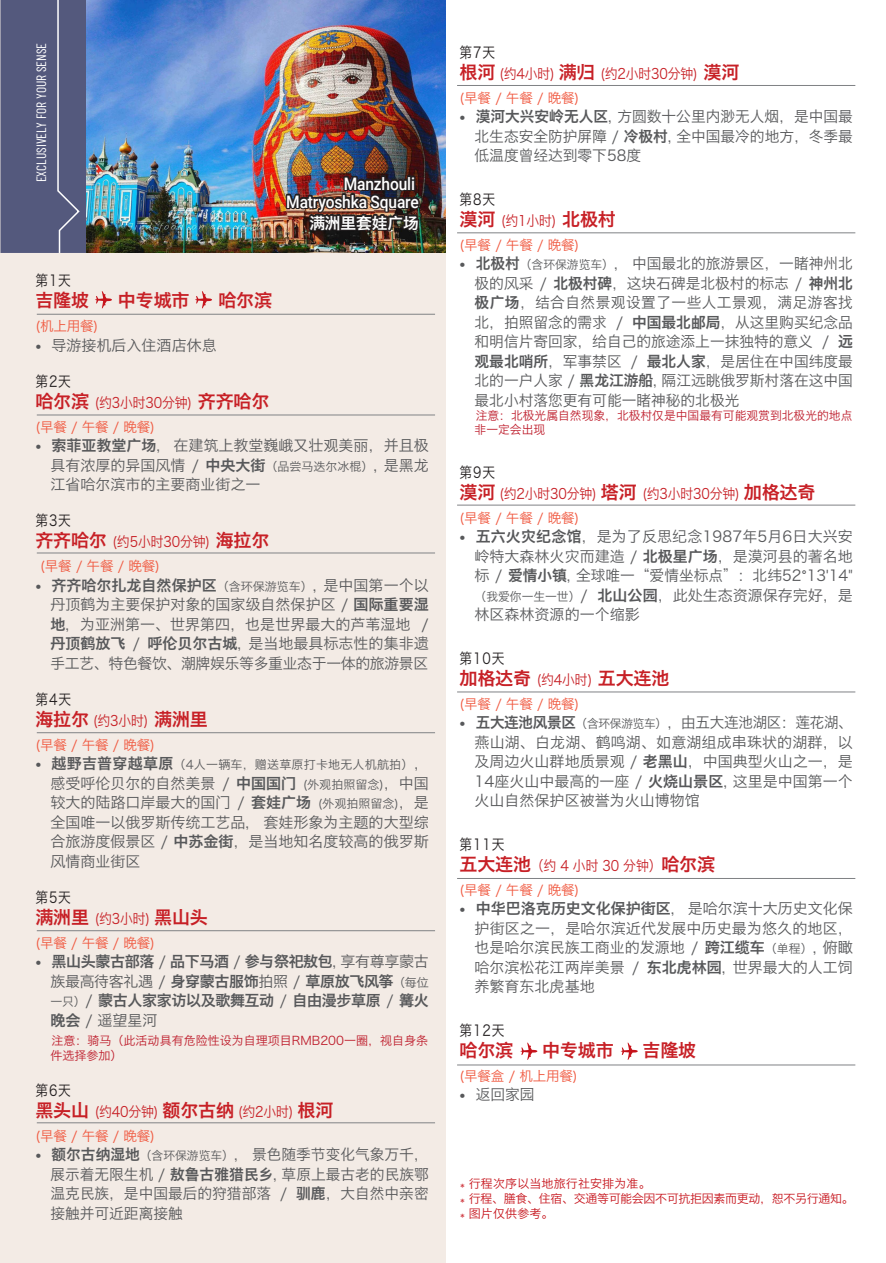
<style>
.page{position:relative;width:886px;height:1263px;background:#fff}
.page>*{position:absolute;margin:0;border:0;box-sizing:border-box;transform-origin:0 0}
.t1{font:18px "Hiragino Sans GB W6";letter-spacing:-.01em;color:#c72026}
.t2{font:500 17.25px/18px "Roboto";letter-spacing:-.01em;color:#fff;text-align:right;scale:.9 1}
.t3{font:15.75px "Hiragino Sans GB W6";letter-spacing:-.01em;color:#fff}
.t4{font:15px/19.5px "Hiragino Sans GB W3";color:#57585a;text-align:justify}
.t5{font:15px/19.5px "Hiragino Sans GB W6";letter-spacing:-.025em;color:#57585a;text-align:justify}
.t6{font:15px "Hiragino Sans GB W6";color:#57585a}
.t7{font:15px "Hiragino Sans GB W3";letter-spacing:.07em;color:#231f20;scale:.85 1}
.t8{font:14.25px "Hiragino Sans GB W3";letter-spacing:-.01em;color:#c72026;scale:.9 1}
.t9{font:13.5px "Hiragino Sans GB W3";letter-spacing:-.01em;color:#f0583f}
.t10{font:13.5px "Barlow Condensed";color:#fff}
.t11{font:12px/14.4px "Hiragino Sans GB W3";color:#be1d2c}
.t12{font:12px/15px "Hiragino Sans GB W3";letter-spacing:-.03em;color:#c6131b}
.t13{font:12px "Hiragino Sans GB W3";letter-spacing:.015em;color:#57585a}
.s1{font-family:"Museo Sans 300"}
.s2{font-family:"Hiragino Sans GB W6";font-size:18px}
.s3{font-family:"Hiragino Sans GB W6"}
.s4{font-size:12px}
.s5{font-family:"Hiragino Sans GB W3";font-size:12px}
.s6{font-family:"Hiragino Sans GB W3"}
.s7{font-family:"Hiragino Sans GB W3";font-size:14.25px}
.s8{font-family:"Museo Sans 300";font-size:15px}
.s9{font-family:"Hiragino Sans GB W6";font-size:15px}
.s10{font-size:15px}
.s11{font-family:"Roboto"}
</style>
<div class="page">
<div style="left:0;top:0;width:445px;height:1263px;background:#f3ebe5"></div>
<div style="left:0;top:0;width:86px;height:253px;background:#54597d"></div>
<svg style="left:56px;top:0;width:25px;height:253px;background:#5e6385"></svg>
<hr style="left:37px;top:314px;width:398px;height:1px;background:#808285">
<hr style="left:37px;top:415px;width:398px;height:1px;background:#808285">
<hr style="left:37px;top:553px;width:398px;height:1px;background:#808285">
<hr style="left:37px;top:732px;width:398px;height:1px;background:#808285">
<hr style="left:37px;top:930px;width:398px;height:1px;background:#808285">
<hr style="left:37px;top:1122px;width:398px;height:1px;background:#808285">
<hr style="left:457px;top:1064px;width:397px;height:1px;background:#808285">
<hr style="left:457px;top:878px;width:397px;height:1px;background:#808285">
<hr style="left:457px;top:692px;width:397px;height:1px;background:#808285">
<hr style="left:457px;top:505px;width:397px;height:1px;background:#808285">
<hr style="left:457px;top:232px;width:397px;height:1px;background:#808285">
<hr style="left:457px;top:85px;width:397px;height:1px;background:#808285">
<img style="left:86px;top:0;width:359px;height:253px">
<img style="left:284px;top:160px;width:138px;height:93px">
<svg style="left:95px;top:291px;width:17px;height:17px"></svg>
<svg style="left:195px;top:291px;width:17px;height:17px"></svg>
<svg style="left:520px;top:1042px;width:17px;height:18px"></svg>
<svg style="left:620px;top:1042px;width:17px;height:18px"></svg>
<p class="t10" style="left:32px;top:182px;width:141px;rotate:-90deg">EXCLUSIVELY FOR YOUR SENSE</p>
<p class="t2" style="left:286px;top:174px;width:149px">Manzhouli<br>Matryoshka Square</p>
<p class="t3" style="left:309px;top:212px;width:111px">满洲里套娃广场</p>
<p class="t7" style="left:35px;top:271px;width:43px">第1天</p>
<p class="t1" style="left:35px;top:289px;width:55px">吉隆坡</p>
<p class="t1" style="left:118px;top:289px;width:73px">中专城市</p>
<p class="t1" style="left:218px;top:289px;width:55px">哈尔滨</p>
<p class="t9" style="left:35px;top:318px;width:64px">(机上用餐)</p>
<p class="t4" style="left:35px;top:335px;width:183px"><span class="s1">•</span> 导游接机后入住酒店休息</p>
<p class="t7" style="left:35px;top:372px;width:43px">第2天</p>
<p class="t8" style="left:35px;top:393px;width:261px"><span class="s2">哈尔滨</span> (约3小时30分钟) <span class="s2">齐齐哈尔</span></p>
<p class="t9" style="left:35px;top:418px;width:121px">(早餐 / 午餐 / 晚餐)</p>
<p class="t4" style="left:50px;top:435px;width:379px;text-indent:-15px"><span class="s1">•</span> <span class="s3">索菲亚教堂广场</span>, 在建筑上教堂巍峨又壮观美丽，并且极具有浓厚的异国风情 / <span class="s3">中央大街</span><span class="s4">（品尝马迭尔冰棍）</span>, 是黑龙江省哈尔滨市的主要商业街之一</p>
<p class="t7" style="left:35px;top:511px;width:43px">第3天</p>
<p class="t8" style="left:35px;top:533px;width:261px"><span class="s2">齐齐哈尔</span> (约5小时30分钟) <span class="s2">海拉尔</span></p>
<p class="t9" style="left:40px;top:558px;width:121px">(早餐 / 午餐 / 晚餐)</p>
<p class="t6" style="left:35px;top:575px;width:394px"><span class="s1">•</span> 齐齐哈尔扎龙自然保护区<span class="s5">（含环保游览车）</span><span class="s6">, 是中国第一个以</span></p>
<p class="t4" style="left:50px;top:594px;width:379px">丹顶鹤为主要保护对象的国家级自然保护区 / <span class="s3">国际重要湿地</span>, 为亚洲第一、世界第四，也是世界最大的芦苇湿地 /<span class="s3">丹顶鹤放飞</span> / <span class="s3">呼伦贝尔古城</span>, 是当地最具标志性的集非遗手工艺、特色餐饮、潮牌娱乐等多重业态于一体的旅游景区</p>
<p class="t7" style="left:35px;top:690px;width:44px">第4天</p>
<p class="t1" style="left:35px;top:707px;width:174px">海拉尔 <span class="s7">(约3小时)</span> 满洲里</p>
<p class="t9" style="left:35px;top:736px;width:121px">(早餐 / 午餐 / 晚餐)</p>
<p class="t13" style="left:35px;top:757px;width:394px"><span class="s8">•</span> <span class="s9">越野吉普穿越草原</span>（4人一辆车，赠送草原打卡地无人机航拍）<span class="s10">，</span></p>
<p class="t4" style="left:50px;top:773px;width:379px">感受呼伦贝尔的自然美景 / <span class="s3">中国国门</span> <span class="s4">(外观拍照留念)</span>，中国较大的陆路口岸最大的国门 / <span class="s3">套娃广场</span> <span class="s4">(外观拍照留念)</span>，是全国唯一以俄罗斯传统工艺品, 套娃形象为主题的大型综合旅游度假景区 / <span class="s3">中苏金街</span>，是当地知名度较高的俄罗斯风情商业街区</p>
<p class="t7" style="left:35px;top:888px;width:43px">第5天</p>
<p class="t1" style="left:35px;top:905px;width:174px">满洲里 <span class="s7">(约3小时)</span> 黑山头</p>
<p class="t9" style="left:35px;top:934px;width:121px">(早餐 / 午餐 / 晚餐)</p>
<p class="t5" style="left:50px;top:951px;width:379px;text-indent:-15px"><span class="s1">•</span> 黑山头蒙古部落 <span class="s6">/</span> 品下马酒 <span class="s6">/</span> 参与祭祀敖包<span class="s6">, 享有尊享蒙古族最高待客礼遇 /</span> 身穿蒙古服饰<span class="s6">拍照 /</span> 草原放飞风筝<span class="s5">（每位一只）</span><span class="s6">/</span> 蒙古人家家访以及歌舞互动 <span class="s6">/</span> 自由漫步草原 <span class="s6">/</span> 篝火</p>
<p class="t4" style="left:50px;top:1010px;width:109px"><span class="s3">晚会</span> / 遥望星河</p>
<p class="t11" style="left:50px;top:1033px;width:379px">注意：骑马（此活动具有危险性设为自理项目RMB200一圈，视自身条件选择参加）</p>
<p class="t7" style="left:35px;top:1081px;width:43px">第6天</p>
<p class="t8" style="left:35px;top:1102px;width:332px"><span class="s2">黑头山</span> (约40分钟) <span class="s2">额尔古纳</span> (约2小时) <span class="s2">根河</span></p>
<p class="t9" style="left:35px;top:1127px;width:121px">(早餐 / 午餐 / 晚餐)</p>
<p class="t4" style="left:50px;top:1144px;width:379px;text-indent:-15px"><span class="s1">•</span> <span class="s3">额尔古纳湿地</span><span class="s4">（含环保游览车）</span>, 景色随季节变化气象万千，展示着无限生机 / <span class="s3">敖鲁古雅猎民乡</span>, 草原上最古老的民族鄂温克民族，是中国最后的狩猎部落 / <span class="s3">驯鹿</span>，大自然中亲密接触并可近距离接触</p>
<p class="t7" style="left:459px;top:43px;width:43px">第7天</p>
<p class="t8" style="left:459px;top:64px;width:312px"><span class="s2">根河</span> (约4小时) <span class="s2">满归</span> (约2小时30分钟) <span class="s2">漠河</span></p>
<p class="t9" style="left:459px;top:89px;width:121px">(早餐 / 午餐 / 晚餐)</p>
<p class="t4" style="left:474px;top:106px;width:379px;text-indent:-15px"><span class="s1">•</span> <span class="s3">漠河大兴安岭无人区</span>, 方圆数十公里内渺无人烟，是中国最北生态安全防护屏障 / <span class="s3">冷极村</span>, 全中国最冷的地方，冬季最低温度曾经达到零下58度</p>
<p class="t7" style="left:459px;top:190px;width:43px">第8天</p>
<p class="t8" style="left:459px;top:211px;width:175px"><span class="s2">漠河</span> (约1小时) <span class="s2">北极村</span></p>
<p class="t9" style="left:459px;top:236px;width:121px">(早餐 / 午餐 / 晚餐)</p>
<p class="t4" style="left:474px;top:253px;width:379px;text-indent:-15px"><span class="s1">•</span> <span class="s3">北极村</span><span class="s4">（含环保游览车）</span>, 中国最北的旅游景区，一睹神州北极的风采 / <span class="s3">北极村碑</span>，这块石碑是北极村的标志 / <span class="s3">神州北极广场</span>，结合自然景观设置了一些人工景观，满足游客找北，拍照留念的需求 / <span class="s3">中国最北邮局</span>，从这里购买纪念品和明信片寄回家，给自己的旅途添上一抹独特的意义 / <span class="s3">远观最北哨所</span>，军事禁区 / <span class="s3">最北人家</span>，是居住在中国纬度最北的一户人家 / <span class="s3">黑龙江游船</span>, 隔江远眺俄罗斯村落在这中国最北小村落您更有可能一睹神秘的北极光</p>
<p class="t11" style="left:474px;top:408px;width:379px">注意：北极光属自然现象，北极村仅是中国最有可能观赏到北极光的地点非一定会出现</p>
<p class="t7" style="left:459px;top:463px;width:43px">第9天</p>
<p class="t8" style="left:459px;top:485px;width:396px"><span class="s2">漠河</span> (约2小时30分钟) <span class="s2">塔河</span> (约3小时30分钟) <span class="s2">加格达奇</span></p>
<p class="t9" style="left:459px;top:509px;width:121px">(早餐 / 午餐 / 晚餐)</p>
<p class="t4" style="left:474px;top:527px;width:380px;text-indent:-15px"><span class="s1">•</span> <span class="s3">五六火灾纪念馆</span>，是为了反思纪念1987年5月6日大兴安岭特大森林火灾而建造 / <span class="s3">北极星广场</span>，是漠河县的著名地标 / <span class="s3">爱情小镇</span>, 全球唯一“爱情坐标点”：北纬52<span class="s11">°</span>13<span class="s11">′</span>14<span class="s11">″</span><span class="s4">（我爱你一生一世）</span>/ <span class="s3">北山公园</span>，此处生态资源保存完好，是林区森林资源的一个缩影</p>
<p class="t7" style="left:459px;top:649px;width:54px">第10天</p>
<p class="t1" style="left:459px;top:666px;width:211px">加格达奇 <span class="s7">(约4小时)</span> 五大连池</p>
<p class="t9" style="left:459px;top:695px;width:121px">(早餐 / 午餐 / 晚餐)</p>
<p class="t4" style="left:474px;top:713px;width:379px;text-indent:-15px"><span class="s1">•</span> <span class="s3">五大连池风景区</span><span class="s4">（含环保游览车）</span>，由五大连池湖区：莲花湖、燕山湖、白龙湖、鹤鸣湖、如意湖组成串珠状的湖群，以及周边火山群地质景观 / <span class="s3">老黑山</span>，中国典型火山之一，是14座火山中最高的一座 / <span class="s3">火烧山景区</span>, 这里是中国第一个火山自然保护区被誉为火山博物馆</p>
<p class="t7" style="left:459px;top:835px;width:54px">第11天</p>
<p class="t8" style="left:459px;top:857px;width:285px"><span class="s2">五大连池</span>（约 4 小时 30 分钟）<span class="s2">哈尔滨</span></p>
<p class="t9" style="left:459px;top:881px;width:121px">(早餐 / 午餐 / 晚餐)</p>
<p class="t6" style="left:459px;top:899px;width:394px"><span class="s1">•</span> 中华巴洛克历史文化保护街区<span class="s6">, 是哈尔滨十大历史文化保</span></p>
<p class="t4" style="left:474px;top:918px;width:379px">护街区之一，是哈尔滨近代发展中历史最为悠久的地区，也是哈尔滨民族工商业的发源地 / <span class="s3">跨江缆车</span><span class="s4">（单程）</span>, 俯瞰哈尔滨松花江两岸美景 / <span class="s3">东北虎林园</span>, 世界最大的人工饲养繁育东北虎基地</p>
<p class="t7" style="left:459px;top:1021px;width:54px">第12天</p>
<p class="t1" style="left:459px;top:1038px;width:55px">哈尔滨</p>
<p class="t1" style="left:542px;top:1038px;width:73px">中专城市</p>
<p class="t1" style="left:642px;top:1038px;width:55px">吉隆坡</p>
<p class="t9" style="left:459px;top:1067px;width:120px">(早餐盒 / 机上用餐)</p>
<p class="t4" style="left:459px;top:1085px;width:76px"><span class="s1">•</span> 返回家园</p>
<p class="t12" style="left:460px;top:1176px;width:394px">* 行程次序以当地旅行社安排为准。<br>* 行程、膳食、住宿、交通等可能会因不可抗拒因素而更动，恕不另行通知。* 图片仅供参考。</p>
</div>
